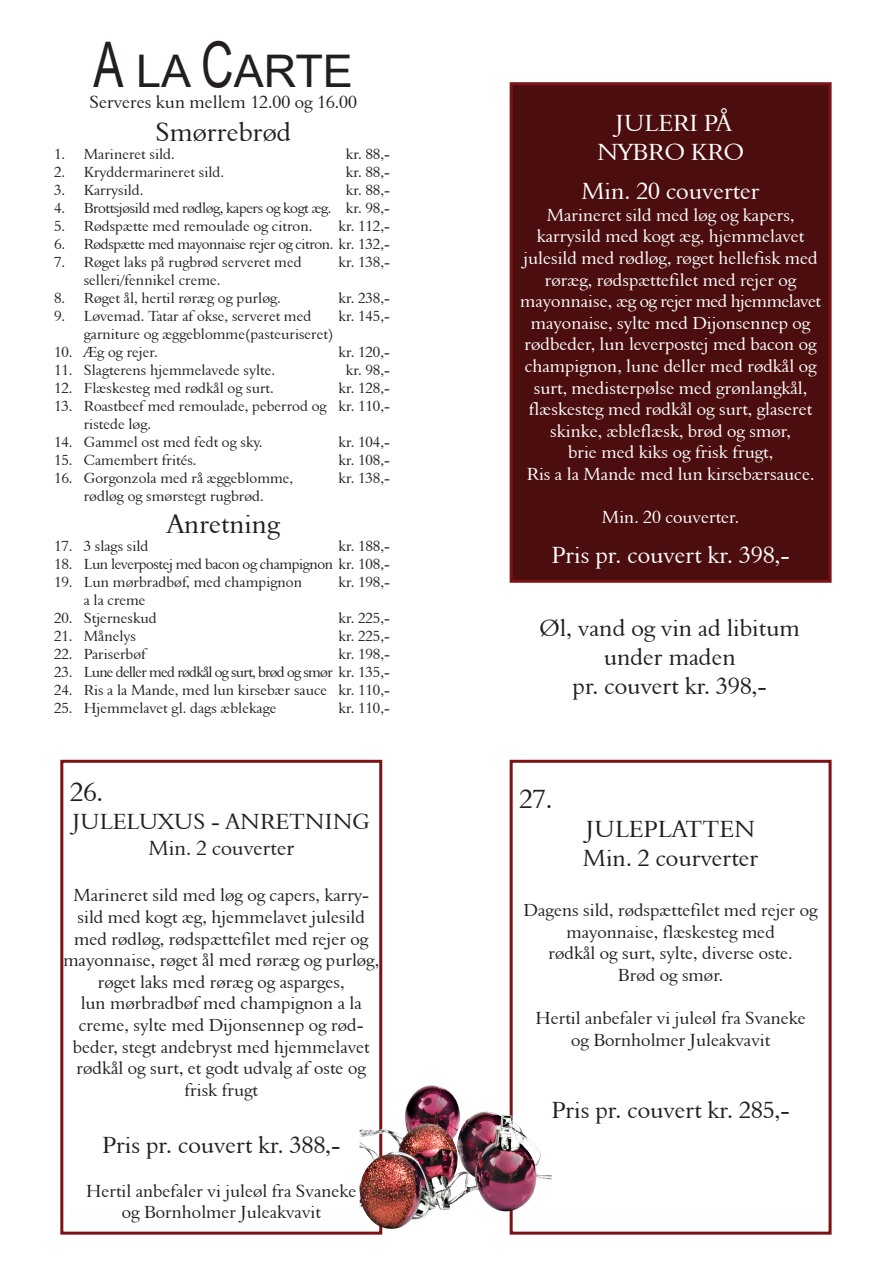
<style>
.page{position:relative;width:893px;height:1263px;background:#fff}
.page>*{position:absolute;margin:0;border:0;box-sizing:border-box;transform-origin:0 0}
.t1{font:45px "Arial";color:#231f20}
.madtype{font:27px "Aldine 401 BT Roman A";color:#231f20}
.pris{font:24px "Aldine 401 BT Roman A";color:#231f20}
.pris-2{font:24px "Aldine 401 BT Roman A";color:#fff}
.madtype-2{font:24px "Aldine 401 BT Roman A";color:#231f20}
.madtype-3{font:24px "Aldine 401 BT Roman A";color:#fff}
.t2{font:22.5px "Aldine 401 BT Roman A";color:#231f20}
.t3{font:21px "Aldine 401 BT Roman A";color:#231f20}
.anden_tekst{font:18px/21.6px "Aldine 401 BT Roman A";color:#231f20;text-align:center}
.anden_tekst-2{font:18px/21.6px "Aldine 401 BT Roman A";color:#fff;text-align:center}
.anden_tekst-3{font:18px "Aldine 401 BT Roman A";letter-spacing:-.03em;color:#fff}
.tekst{font:15px "Aldine 401 BT Roman A";color:#231f20}
.tekst-2{font:15px "Aldine 401 BT Roman A";letter-spacing:-.03em;color:#231f20}
.tekst-3{font:15px "Aldine 401 BT Roman A";letter-spacing:-.05em;color:#231f20}
.s1{font-size:63px}
.s2{font-family:"Minion Pro"}
</style>
<div class="page">
<div style="left:511px;top:84px;width:319px;height:497px;background:#4c0d0e"></div>
<div style="left:510px;top:82px;width:322px;height:501px;border:3px solid #7c1214"></div>
<svg style="left:509px;top:759px;width:323px;height:476px"></svg>
<svg style="left:60px;top:759px;width:323px;height:476px"></svg>
<img style="left:360px;top:1087px;width:191px;height:142px">
<p class="t1" style="left:94px;top:40px;width:261px"><span class="s1">A</span> LA <span class="s1">C</span>ARTE</p>
<p class="anden_tekst" style="left:89px;top:91px;width:269px">Serveres kun mellem 12.00 og 16.00</p>
<p class="madtype" style="left:155px;top:115px;width:137px">Smørrebrød</p>
<p class="tekst" style="left:54px;top:145px;width:122px">1. Marineret sild.</p>
<p class="tekst" style="left:346px;top:145px;width:45px">kr. 88,-</p>
<p class="tekst" style="left:54px;top:163px;width:172px">2. Kryddermarineret sild.</p>
<p class="tekst" style="left:346px;top:163px;width:45px">kr. 88,-</p>
<p class="tekst" style="left:54px;top:181px;width:91px">3. Karrysild.</p>
<p class="tekst" style="left:346px;top:181px;width:45px">kr. 88,-</p>
<p class="tekst-2" style="left:54px;top:199px;width:337px">4. Brottsjøsild med rødløg, kapers og kogt æg. kr. 98,-</p>
<p class="tekst" style="left:54px;top:217px;width:260px">5. Rødspætte med remoulade og citron.</p>
<p class="tekst" style="left:339px;top:217px;width:53px">kr. 112,-</p>
<p class="tekst-2" style="left:54px;top:235px;width:337px">6. Rødspætte med mayonnaise rejer og citron. kr. 132,-</p>
<p class="tekst" style="left:54px;top:253px;width:249px">7. Røget laks på rugbrød serveret med</p>
<p class="tekst" style="left:339px;top:253px;width:53px">kr. 138,-</p>
<p class="tekst" style="left:84px;top:271px;width:138px">selleri/fennikel creme.</p>
<p class="tekst" style="left:54px;top:289px;width:228px">8. Røget ål, hertil røræg og purløg.</p>
<p class="tekst" style="left:339px;top:289px;width:53px">kr. 238,-</p>
<p class="tekst" style="left:54px;top:307px;width:259px">9. Løvemad. Tatar af okse, serveret med</p>
<p class="tekst" style="left:339px;top:307px;width:53px">kr. 145,-</p>
<p class="tekst" style="left:84px;top:325px;width:251px">garniture og æggeblomme(pasteuriseret)</p>
<p class="tekst" style="left:54px;top:343px;width:105px">10. Æg og rejer.</p>
<p class="tekst" style="left:339px;top:343px;width:53px">kr. 120,-</p>
<p class="tekst" style="left:54px;top:361px;width:223px">11. Slagterens hjemmelavede sylte.</p>
<p class="tekst" style="left:346px;top:361px;width:45px">kr. 98,-</p>
<p class="tekst" style="left:54px;top:379px;width:221px">12. Flæskesteg med rødkål og surt.</p>
<p class="tekst" style="left:339px;top:379px;width:53px">kr. 128,-</p>
<p class="tekst" style="left:54px;top:397px;width:337px">13. Roastbeef med remoulade, peberrod og kr. 110,-</p>
<p class="tekst" style="left:84px;top:415px;width:69px">ristede løg.</p>
<p class="tekst" style="left:54px;top:433px;width:210px">14. Gammel ost med fedt og sky.</p>
<p class="tekst" style="left:339px;top:433px;width:53px">kr. 104,-</p>
<p class="tekst" style="left:54px;top:451px;width:144px">15. Camembert frités.</p>
<p class="tekst" style="left:339px;top:451px;width:53px">kr. 108,-</p>
<p class="tekst" style="left:54px;top:469px;width:241px">16. Gorgonzola med rå æggeblomme,</p>
<p class="tekst" style="left:339px;top:469px;width:53px">kr. 138,-</p>
<p class="tekst" style="left:84px;top:487px;width:182px">rødløg og smørstegt rugbrød.</p>
<p class="madtype" style="left:167px;top:508px;width:114px">Anretning</p>
<p class="tekst" style="left:54px;top:537px;width:96px">17. 3 slags sild</p>
<p class="tekst" style="left:339px;top:537px;width:53px">kr. 188,-</p>
<p class="tekst-2" style="left:54px;top:555px;width:337px">18. Lun leverpostej med bacon og champignon kr. 108,-</p>
<p class="tekst" style="left:54px;top:573px;width:250px">19. Lun mørbradbøf, med champignon</p>
<p class="tekst" style="left:339px;top:573px;width:53px">kr. 198,-</p>
<p class="tekst" style="left:84px;top:591px;width:63px">a la creme</p>
<p class="tekst" style="left:54px;top:609px;width:104px">20. Stjerneskud</p>
<p class="tekst" style="left:339px;top:609px;width:53px">kr. 225,-</p>
<p class="tekst" style="left:54px;top:627px;width:84px">21. Månelys</p>
<p class="tekst" style="left:339px;top:627px;width:53px">kr. 225,-</p>
<p class="tekst" style="left:54px;top:645px;width:94px">22. Pariserbøf</p>
<p class="tekst" style="left:339px;top:645px;width:53px">kr. 198,-</p>
<p class="tekst-3" style="left:54px;top:663px;width:337px">23. Lune deller med rødkål og surt, brød og smør kr. 135,-</p>
<p class="tekst" style="left:54px;top:681px;width:337px">24. Ris a la Mande, med lun kirsebær sauce kr. 110,-</p>
<p class="tekst" style="left:54px;top:699px;width:224px">25. Hjemmelavet gl. dags æblekage</p>
<p class="tekst" style="left:339px;top:699px;width:53px">kr. 110,-</p>
<p class="madtype" style="left:70px;top:775px;width:35px">26.</p>
<p class="t2" style="left:72px;top:808px;width:299px">JULELUXUS - ANRETNING</p>
<p class="t3" style="left:148px;top:835px;width:147px">Min. 2 couverte<span class="s2">r</span></p>
<p class="anden_tekst" style="left:63px;top:884px;width:317px">Marineret sild med løg og capers, karry&shy;sild med kogt æg, hjemmelavet julesild med rødløg, rødspættefilet med rejer og mayonnaise, røget ål med røræg og purløg, røget laks med røræg og asparges,</p>
<p class="anden_tekst" style="left:73px;top:992px;width:299px">lun mørbradbøf med champignon a la creme, sylte med Dijonsennep og rød&shy;beder, stegt andebryst med hjemmelavet rødkål og surt, et godt udvalg af oste og frisk frugt</p>
<p class="pris" style="left:102px;top:1131px;width:240px">Pris pr. couvert kr. 388,-</p>
<p class="anden_tekst" style="left:86px;top:1179px;width:272px">Hertil anbefaler vi juleøl fra Svaneke</p>
<p class="anden_tekst" style="left:122px;top:1201px;width:201px">og Bornholmer Juleakvavit</p>
<p class="pris-2" style="left:615px;top:108px;width:118px">JULERI PÅ</p>
<p class="madtype-3" style="left:597px;top:137px;width:148px">NYBRO KRO</p>
<p class="madtype-3" style="left:581px;top:176px;width:180px">Min. 20 couverter</p>
<p class="anden_tekst-2" style="left:547px;top:204px;width:249px">Marineret sild med løg og kapers,</p>
<p class="anden_tekst-2" style="left:537px;top:225px;width:269px">karrysild med kogt æg, hjemmelavet</p>
<p class="anden_tekst-2" style="left:523px;top:247px;width:296px">julesild med rødløg, røget hellefisk med røræg, rødspættefilet med rejer og</p>
<p class="anden_tekst-3" style="left:520px;top:290px;width:302px">mayonnaise, æg og rejer med hjemmelavet</p>
<p class="anden_tekst-2" style="left:525px;top:312px;width:294px">mayonaise, sylte med Dijonsennep og rødbeder, lun leverpostej med bacon og champignon, lune deller med rødkål og surt, medisterpølse med grønlangkål, flæskesteg med rødkål og surt, glaseret skinke, æbleflæsk, brød og smør,</p>
<p class="anden_tekst-2" style="left:568px;top:441px;width:207px">brie med kiks og frisk frugt,</p>
<p class="anden_tekst-2" style="left:527px;top:463px;width:289px">Ris a la Mande med lun kirsebærsauce.</p>
<p class="anden_tekst-2" style="left:602px;top:506px;width:139px">Min. 20 couverter.</p>
<p class="pris-2" style="left:551px;top:540px;width:240px">Pris pr. couvert kr. 398,-</p>
<p class="pris" style="left:539px;top:613px;width:262px">Øl, vand og vin ad libitum</p>
<p class="pris" style="left:604px;top:642px;width:134px">under maden</p>
<p class="pris" style="left:573px;top:671px;width:196px">pr. couvert kr. 398,-</p>
<p class="madtype" style="left:519px;top:783px;width:35px">27.</p>
<p class="madtype-2" style="left:586px;top:814px;width:171px">JULEPLATTEN</p>
<p class="madtype-2" style="left:583px;top:843px;width:177px">Min. 2 courverter</p>
<p class="anden_tekst" style="left:524px;top:899px;width:295px">Dagens sild, rødspættefilet med rejer og mayonnaise, flæskesteg med</p>
<p class="anden_tekst" style="left:548px;top:942px;width:246px">rødkål og surt, sylte, diverse oste.</p>
<p class="anden_tekst" style="left:618px;top:964px;width:107px">Brød og smør.</p>
<p class="anden_tekst" style="left:535px;top:1007px;width:272px">Hertil anbefaler vi juleøl fra Svaneke</p>
<p class="anden_tekst" style="left:571px;top:1029px;width:201px">og Bornholmer Juleakvavit</p>
<p class="pris" style="left:551px;top:1095px;width:240px">Pris pr. couvert kr. 285,-</p>
</div>
